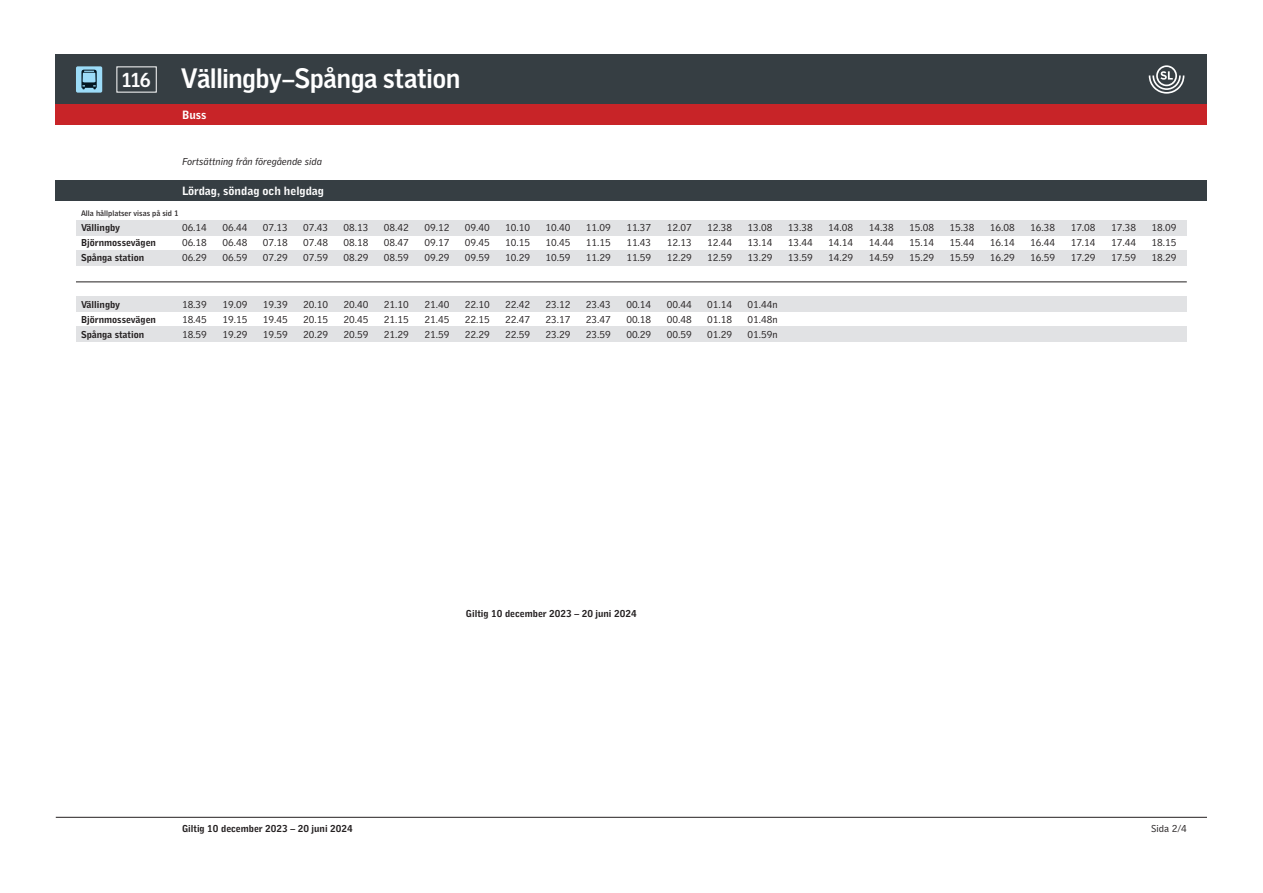
<style>
.page{position:relative;width:1263px;height:893px;background:#fff}
.page>*{position:absolute;margin:0;border:0;box-sizing:border-box;transform-origin:0 0}
.t1{font:700 26.7px "SL Gothic Display";letter-spacing:-.005em;color:#fff}
.t2{font:700 12.15px "SL Gothic Timetable 2";color:#fff}
.t3{font:10.05px/15.1px "SL Gothic Timetable 2";color:#231f20;text-align:justify}
.t4{font:700 10.05px/15.1px "SL Gothic Timetable 2";color:#231f20}
.t5{font:italic 10.05px "SL Gothic Timetable 2";color:#231f20}
.t6{font:500 8.1px "SL Gothic Timetable 2";color:#231f20}
.s1{font-size:19.2px}
</style>
<div class="page">
<hr style="left:56px;top:817px;width:1151px;height:1px;background:#231f20">
<div style="left:56px;top:54px;width:1151px;height:51px;background:#363e43"></div>
<div style="left:56px;top:105px;width:1151px;height:20px;background:#c82428"></div>
<svg style="left:1149px;top:65px;width:35px;height:29px"></svg>
<div style="left:76px;top:66px;width:26px;height:27px;background:#9cdcf8;border-radius:2px"></div>
<svg style="left:81px;top:70px;width:16px;height:19px"></svg>
<div style="left:56px;top:180px;width:1151px;height:21px;background:#363e43"></div>
<div style="left:76px;top:296px;width:1111px;height:15px;background:#e1e2e4"></div>
<div style="left:76px;top:327px;width:1111px;height:15px;background:#e1e2e4"></div>
<div style="left:76px;top:220px;width:1111px;height:15px;background:#e1e2e4"></div>
<div style="left:76px;top:250px;width:1111px;height:15px;background:#e1e2e4"></div>
<hr style="left:76px;top:281px;width:1111px;height:1px;background:#231f20">
<h1 class="t1" style="left:123px;top:63px;width:339px"><span class="s1">116</span> Vällingby–Spånga station</h1>
<p class="t2" style="left:182px;top:111px;width:26px">Buss</p>
<p class="t5" style="left:182px;top:158px;width:141px">Fortsättning från föregående sida</p>
<p class="t2" style="left:182px;top:187px;width:144px">Lördag, söndag och helgdag</p>
<p class="t6" style="left:81px;top:208px;width:99px">Alla hållplatser visas på sid 1</p>
<p class="t4" style="left:81px;top:221px;width:77px">Vällingby<br>Björnmossevägen<br>Spånga station</p>
<p class="t3" style="left:182px;top:221px;width:26px">06.14<br>06.18<br>06.29</p>
<p class="t3" style="left:222px;top:221px;width:26px">06.44<br>06.48<br>06.59</p>
<p class="t3" style="left:263px;top:221px;width:26px">07.13<br>07.18<br>07.29</p>
<p class="t3" style="left:303px;top:221px;width:26px">07.43<br>07.48<br>07.59</p>
<p class="t3" style="left:344px;top:221px;width:26px">08.13<br>08.18<br>08.29</p>
<p class="t3" style="left:384px;top:221px;width:26px">08.42<br>08.47<br>08.59</p>
<p class="t3" style="left:424px;top:221px;width:26px">09.12<br>09.17<br>09.29</p>
<p class="t3" style="left:465px;top:221px;width:26px">09.40<br>09.45<br>09.59</p>
<p class="t3" style="left:505px;top:221px;width:26px">10.10<br>10.15<br>10.29</p>
<p class="t3" style="left:546px;top:221px;width:26px">10.40<br>10.45<br>10.59</p>
<p class="t3" style="left:586px;top:221px;width:26px">11.09<br>11.15<br>11.29</p>
<p class="t3" style="left:626px;top:221px;width:26px">11.37<br>11.43<br>11.59</p>
<p class="t3" style="left:667px;top:221px;width:26px">12.07<br>12.13<br>12.29</p>
<p class="t3" style="left:707px;top:221px;width:26px">12.38<br>12.44<br>12.59</p>
<p class="t3" style="left:748px;top:221px;width:26px">13.08<br>13.14<br>13.29</p>
<p class="t3" style="left:788px;top:221px;width:26px">13.38<br>13.44<br>13.59</p>
<p class="t3" style="left:828px;top:221px;width:26px">14.08<br>14.14<br>14.29</p>
<p class="t3" style="left:869px;top:221px;width:26px">14.38<br>14.44<br>14.59</p>
<p class="t3" style="left:909px;top:221px;width:26px">15.08<br>15.14<br>15.29</p>
<p class="t3" style="left:950px;top:221px;width:26px">15.38<br>15.44<br>15.59</p>
<p class="t3" style="left:990px;top:221px;width:26px">16.08<br>16.14<br>16.29</p>
<p class="t3" style="left:1030px;top:221px;width:26px">16.38<br>16.44<br>16.59</p>
<p class="t3" style="left:1071px;top:221px;width:26px">17.08<br>17.14<br>17.29</p>
<p class="t3" style="left:1111px;top:221px;width:26px">17.38<br>17.44<br>17.59</p>
<p class="t3" style="left:1151px;top:221px;width:26px">18.09<br>18.15<br>18.29</p>
<p class="t4" style="left:81px;top:297px;width:77px">Vällingby<br>Björnmossevägen<br>Spånga station</p>
<p class="t3" style="left:182px;top:297px;width:26px">18.39<br>18.45<br>18.59</p>
<p class="t3" style="left:222px;top:297px;width:26px">19.09<br>19.15<br>19.29</p>
<p class="t3" style="left:263px;top:297px;width:26px">19.39<br>19.45<br>19.59</p>
<p class="t3" style="left:303px;top:297px;width:26px">20.10<br>20.15<br>20.29</p>
<p class="t3" style="left:344px;top:297px;width:26px">20.40<br>20.45<br>20.59</p>
<p class="t3" style="left:384px;top:297px;width:26px">21.10<br>21.15<br>21.29</p>
<p class="t3" style="left:424px;top:297px;width:26px">21.40<br>21.45<br>21.59</p>
<p class="t3" style="left:465px;top:297px;width:26px">22.10<br>22.15<br>22.29</p>
<p class="t3" style="left:505px;top:297px;width:26px">22.42<br>22.47<br>22.59</p>
<p class="t3" style="left:546px;top:297px;width:26px">23.12<br>23.17<br>23.29</p>
<p class="t3" style="left:586px;top:297px;width:26px">23.43<br>23.47<br>23.59</p>
<p class="t3" style="left:626px;top:297px;width:26px">00.14<br>00.18<br>00.29</p>
<p class="t3" style="left:667px;top:297px;width:26px">00.44<br>00.48<br>00.59</p>
<p class="t3" style="left:707px;top:297px;width:26px">01.14<br>01.18<br>01.29</p>
<p class="t3" style="left:748px;top:297px;width:32px">01.44n 01.48n 01.59n</p>
<p class="t4" style="left:466px;top:606px;width:172px">Giltig 10 december 2023 – 20 juni 2024</p>
<p class="t4" style="left:182px;top:822px;width:172px">Giltig 10 december 2023 – 20 juni 2024</p>
<p class="t3" style="left:1151px;top:822px;width:37px">Sida 2/4</p>
</div>
